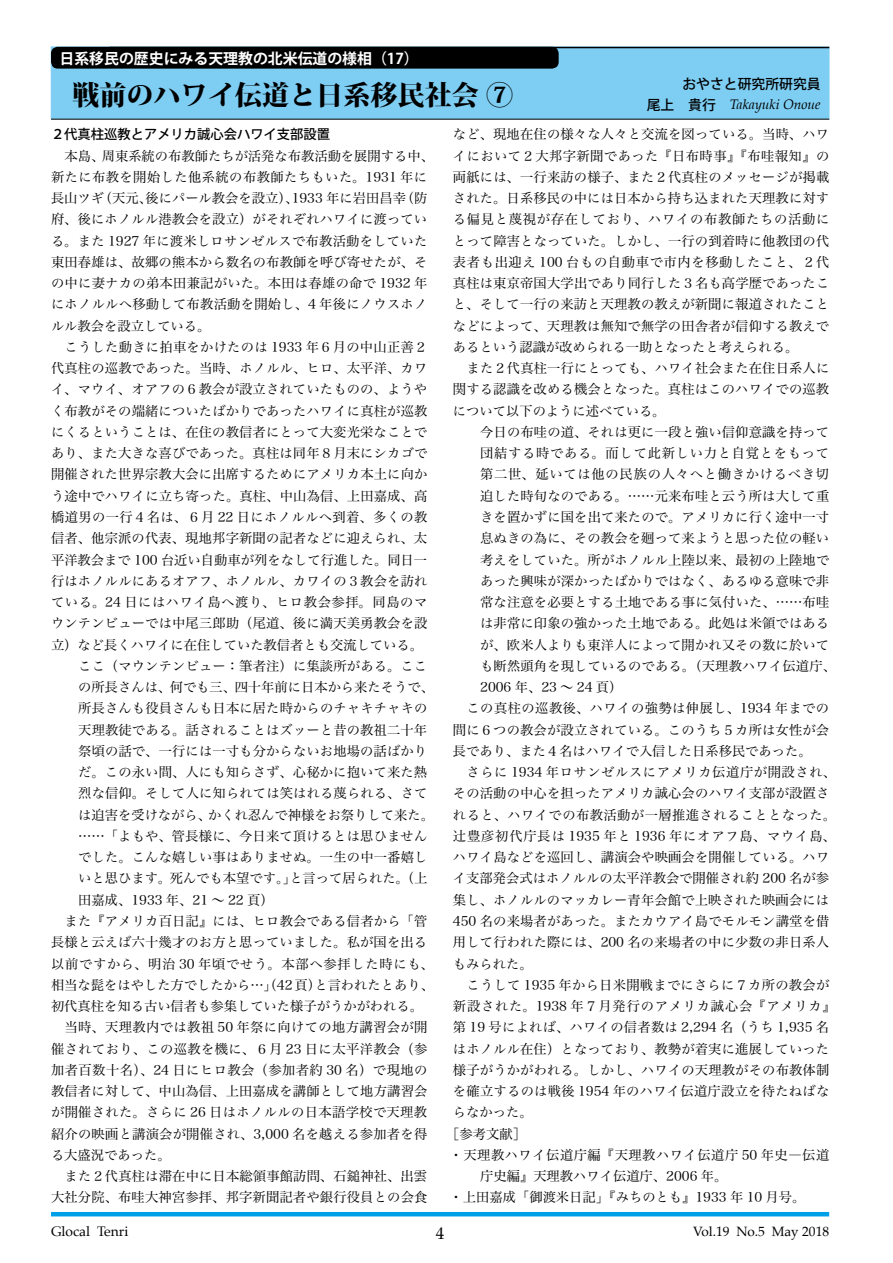
<style>
.page{position:relative;width:893px;height:1263px;background:#fff}
.page>*{position:absolute;margin:0;border:0;box-sizing:border-box;transform-origin:0 0}
.t1{font:800 27.15px "Koz Min Pro";color:#000}
.t2{font:16.95px "Palatino";color:#000}
.t3{font:700 14.85px "Koz Go Pro";color:#fff}
.t4{font:italic 13.8px "Palatino";color:#000}
.t5{font:13.8px "Palatino";color:#000}
.t6{font:500 13.8px "Koz Go Pro";color:#000}
.t7{font:13.5px "Palatino";color:#000}
.t8{font:13.35px/21.3px "Hira Min Pro W3";letter-spacing:.01em;color:#000;text-align:justify}
.t9{font:13.35px "Hira Min Pro W3";letter-spacing:.055em;color:#000}
.t10{font:13.35px "Hira Min Pro W3";letter-spacing:.035em;color:#000}
.t11{font:13.35px "Hira Min Pro W3";letter-spacing:.03em;color:#000}
.t12{font:13.35px "Hira Min Pro W3";letter-spacing:.04em;color:#000}
.t13{font:13.35px "Hira Min Pro W3";letter-spacing:.06em;color:#000}
.t14{font:13.35px "Hira Min Pro W3";letter-spacing:.045em;color:#000}
.t15{font:500 13.35px "Koz Go Pro";color:#000}
.s1{font-family:"Koz Go Pro";font-weight:500;font-style:normal}
</style>
<div class="page">
<hr style="left:51px;top:1212px;width:778px;height:4px;background:#00a0e9">
<div style="left:51px;top:47px;width:778px;height:72px;background:#7ecef4;border:1px solid #7ecef4"></div>
<hr style="left:51px;top:119px;width:778px;height:1px;background:#000">
<div style="left:51px;top:47px;width:508px;height:22px;background:#000;border-radius:7px"></div>
<hr style="left:109px;top:47px;width:720px;height:1px;background:#000">
<p class="t3" style="left:60px;top:49px;width:361px">日系移民の歴史にみる天理教の北米伝道の様相（17）</p>
<h1 class="t1" style="left:72px;top:74px;width:442px">戦前のハワイ伝道と日系移民社会 ⑦</h1>
<p class="t6" style="left:682px;top:75px;width:140px">おやさと研究所研究員</p>
<p class="t4" style="left:633px;top:93px;width:189px"><span class="s1">　尾上　貴行　</span>Takayuki Onoue</p>
<p class="t15" style="left:51px;top:126px;width:281px">２代真柱巡教とアメリカ誠心会ハワイ支部設置</p>
<p class="t8" style="left:51px;top:144px;width:384px;text-align:left;text-indent:14px">本島、周東系統の布教師たちが活発な布教活動を展開する中、新たに布教を開始した他系統の布教師たちもいた。1931 年に長山ツギ（天元、後にパール教会を設立）、1933 年に岩田昌幸（防府、後にホノルル港教会を設立）がそれぞれハワイに渡っている。また 1927 年に渡米しロサンゼルスで布教活動をしていた東田春雄は、故郷の熊本から数名の布教師を呼び寄せたが、その中に妻ナカの弟本田兼記がいた。本田は春雄の命で 1932 年にホノルルへ移動して布教活動を開始し、4 年後にノウスホノルル教会を設立している。</p>
<p class="t8" style="left:65px;top:335px;width:364px">こうした動きに拍車をかけたのは 1933 年６月の中山正善２</p>
<p class="t8" style="left:51px;top:356px;width:378px">代真柱の巡教であった。当時、ホノルル、ヒロ、太平洋、カワ</p>
<p class="t8" style="left:51px;top:378px;width:378px">イ、マウイ、オアフの６教会が設立されていたものの、ようや</p>
<p class="t8" style="left:51px;top:399px;width:378px">く布教がその端緒についたばかりであったハワイに真柱が巡教</p>
<p class="t8" style="left:51px;top:420px;width:378px">にくるということは、在住の教信者にとって大変光栄なことで</p>
<p class="t8" style="left:51px;top:441px;width:378px">あり、また大きな喜びであった。真柱は同年８月末にシカゴで</p>
<p class="t8" style="left:51px;top:463px;width:378px">開催された世界宗教大会に出席するためにアメリカ本土に向か</p>
<p class="t8" style="left:51px;top:484px;width:378px">う途中でハワイに立ち寄った。真柱、中山為信、上田嘉成、高</p>
<p class="t11" style="left:51px;top:506px;width:378px">橋道男の一行４名は、６月 22 日にホノルルへ到着、多くの教</p>
<p class="t8" style="left:51px;top:526px;width:378px">信者、他宗派の代表、現地邦字新聞の記者などに迎えられ、太</p>
<p class="t8" style="left:51px;top:548px;width:378px">平洋教会まで 100 台近い自動車が列をなして行進した。同日一</p>
<p class="t8" style="left:51px;top:569px;width:378px">行はホノルルにあるオアフ、ホノルル、カワイの３教会を訪れ</p>
<p class="t12" style="left:51px;top:591px;width:378px">ている。24 日にはハワイ島へ渡り、ヒロ教会参拝。同島のマ</p>
<p class="t8" style="left:51px;top:611px;width:378px">ウンテンビューでは中尾三郎助（尾道、後に満天美勇教会を設</p>
<p class="t8" style="left:51px;top:633px;width:374px">立）など長くハワイに在住していた教信者とも交流している。</p>
<p class="t8" style="left:78px;top:654px;width:350px">ここ（マウンテンビュー：筆者注）に集談所がある。ここ</p>
<p class="t8" style="left:78px;top:675px;width:357px">の所長さんは、何でも三、四十年前に日本から来たそうで、</p>
<p class="t8" style="left:78px;top:696px;width:351px">所長さんも役員さんも日本に居た時からのチャキチャキの</p>
<p class="t8" style="left:78px;top:718px;width:350px">天理教徒である。話されることはズッーと昔の教祖二十年</p>
<p class="t8" style="left:78px;top:739px;width:350px">祭頃の話で、一行には一寸も分からないお地場の話ばかり</p>
<p class="t8" style="left:78px;top:760px;width:350px">だ。この永い間、人にも知らさず、心秘かに抱いて来た熱</p>
<p class="t8" style="left:78px;top:781px;width:351px">烈な信仰。そして人に知られては笑はれる蔑られる、さて</p>
<p class="t8" style="left:78px;top:803px;width:357px">は迫害を受けながら、かくれ忍んで神様をお祭りして来た。</p>
<p class="t8" style="left:78px;top:824px;width:351px">……「よもや、管長様に、今日来て頂けるとは思ひません</p>
<p class="t8" style="left:78px;top:845px;width:351px">でした。こんな嬉しい事はありませぬ。一生の中一番嬉し</p>
<p class="t8" style="left:78px;top:866px;width:351px">いと思ひます。死んでも本望です。」と言って居られた。（上</p>
<p class="t8" style="left:78px;top:888px;width:197px">田嘉成、1933 年、21 ～ 22 頁）</p>
<p class="t8" style="left:65px;top:909px;width:364px">また『アメリカ百日記』には、ヒロ教会である信者から「管</p>
<p class="t8" style="left:51px;top:930px;width:378px">長様と云えば六十幾才のお方と思っていました。私が国を出る</p>
<p class="t9" style="left:51px;top:952px;width:384px">以前ですから、明治 30 年頃でせう。本部へ参拝した時にも、</p>
<p class="t8" style="left:51px;top:973px;width:384px">相当な髭をはやした方でしたから…」（42頁）と言われたとあり、</p>
<p class="t8" style="left:51px;top:994px;width:374px">初代真柱を知る古い信者も参集していた様子がうかがわれる。</p>
<p class="t11" style="left:65px;top:1016px;width:364px">当時、天理教内では教祖 50 年祭に向けての地方講習会が開</p>
<p class="t11" style="left:51px;top:1037px;width:378px">催されており、この巡教を機に、６月 23 日に太平洋教会（参</p>
<p class="t10" style="left:51px;top:1058px;width:378px">加者百数十名）、24 日にヒロ教会（参加者約 30 名）で現地の</p>
<p class="t8" style="left:51px;top:1079px;width:378px">教信者に対して、中山為信、上田嘉成を講師として地方講習会</p>
<p class="t8" style="left:51px;top:1100px;width:378px">が開催された。さらに 26 日はホノルルの日本語学校で天理教</p>
<p class="t8" style="left:51px;top:1122px;width:378px">紹介の映画と講演会が開催され、3,000 名を越える参加者を得</p>
<p class="t8" style="left:51px;top:1143px;width:121px">る大盛況であった。</p>
<p class="t8" style="left:65px;top:1164px;width:364px">また２代真柱は滞在中に日本総領事館訪問、石鎚神社、出雲</p>
<p class="t8" style="left:51px;top:1185px;width:378px">大社分院、布哇大神宮参拝、邦字新聞記者や銀行役員との会食</p>
<p class="t8" style="left:453px;top:122px;width:378px">など、現地在住の様々な人々と交流を図っている。当時、ハワイにおいて２大邦字新聞であった『日布時事』『布哇報知』の両紙には、一行来訪の様子、また２代真柱のメッセージが掲載された。日系移民の中には日本から持ち込まれた天理教に対する偏見と蔑視が存在しており、ハワイの布教師たちの活動にとって障害となっていた。しかし、一行の到着時に他教団の代表者も出迎え 100 台もの自動車で市内を移動したこと、２代真柱は東京帝国大学出であり同行した３名も高学歴であったこと、そして一行の来訪と天理教の教えが新聞に報道されたことなどによって、天理教は無知で無学の田舎者が信仰する教えであるという認識が改められる一助となったと考えられる。</p>
<p class="t8" style="left:453px;top:356px;width:378px;text-indent:14px">また２代真柱一行にとっても、ハワイ社会また在住日系人に関する認識を改める機会となった。真柱はこのハワイでの巡教について以下のように述べている。</p>
<p class="t8" style="left:480px;top:420px;width:350px">今日の布哇の道、それは更に一段と強い信仰意識を持って</p>
<p class="t9" style="left:480px;top:442px;width:350px">団結する時である。而して此新しい力と自覚とをもって</p>
<p class="t9" style="left:480px;top:463px;width:350px">第二世、延いては他の民族の人々へと働きかけるべき切</p>
<p class="t8" style="left:480px;top:484px;width:351px">迫した時旬なのである。……元来布哇と云う所は大して重</p>
<p class="t8" style="left:480px;top:505px;width:350px">きを置かずに国を出て来たので。アメリカに行く途中一寸</p>
<p class="t8" style="left:480px;top:526px;width:350px">息ぬきの為に、その教会を廻って来ようと思った位の軽い</p>
<p class="t8" style="left:480px;top:548px;width:351px">考えをしていた。所がホノルル上陸以来、最初の上陸地で</p>
<p class="t8" style="left:480px;top:569px;width:350px">あった興味が深かったばかりではなく、あるゆる意味で非</p>
<p class="t8" style="left:480px;top:590px;width:351px">常な注意を必要とする土地である事に気付いた、……布哇</p>
<p class="t8" style="left:480px;top:611px;width:350px">は非常に印象の強かった土地である。此処は米領ではある</p>
<p class="t8" style="left:480px;top:633px;width:350px">が、欧米人よりも東洋人によって開かれ又その数に於いて</p>
<p class="t8" style="left:480px;top:654px;width:357px">も断然頭角を現しているのである。（天理教ハワイ伝道庁、</p>
<p class="t8" style="left:480px;top:675px;width:144px">2006 年、23 ～ 24 頁）</p>
<p class="t10" style="left:467px;top:697px;width:364px">この真柱の巡教後、ハワイの強勢は伸展し、1934 年までの</p>
<p class="t8" style="left:453px;top:718px;width:378px">間に６つの教会が設立されている。このうち５カ所は女性が会</p>
<p class="t8" style="left:453px;top:739px;width:360px">長であり、また４名はハワイで入信した日系移民であった。</p>
<p class="t14" style="left:467px;top:761px;width:371px">さらに 1934 年ロサンゼルスにアメリカ伝道庁が開設され、</p>
<p class="t8" style="left:453px;top:781px;width:378px">その活動の中心を担ったアメリカ誠心会のハワイ支部が設置さ</p>
<p class="t10" style="left:453px;top:803px;width:385px">れると、ハワイでの布教活動が一層推進されることとなった。</p>
<p class="t13" style="left:453px;top:824px;width:384px">辻豊彦初代庁長は 1935 年と 1936 年にオアフ島、マウイ島、</p>
<p class="t8" style="left:453px;top:845px;width:378px">ハワイ島などを巡回し、講演会や映画会を開催している。ハワ</p>
<p class="t8" style="left:453px;top:866px;width:378px">イ支部発会式はホノルルの太平洋教会で開催され約 200 名が参</p>
<p class="t8" style="left:453px;top:888px;width:378px">集し、ホノルルのマッカレー青年会館で上映された映画会には</p>
<p class="t8" style="left:453px;top:909px;width:378px">450 名の来場者があった。またカウアイ島でモルモン講堂を借</p>
<p class="t8" style="left:453px;top:930px;width:378px">用して行われた際には、200 名の来場者の中に少数の非日系人</p>
<p class="t8" style="left:453px;top:952px;width:81px">もみられた。</p>
<p class="t8" style="left:467px;top:973px;width:364px">こうして 1935 年から日米開戦までにさらに７カ所の教会が</p>
<p class="t9" style="left:453px;top:995px;width:384px">新設された。1938 年７月発行のアメリカ誠心会『アメリカ』</p>
<p class="t8" style="left:453px;top:1015px;width:378px">第 19 号によれば、ハワイの信者数は 2,294 名（うち 1,935 名</p>
<p class="t8" style="left:453px;top:1037px;width:378px">はホノルル在住）となっており、教勢が着実に進展していった</p>
<p class="t8" style="left:453px;top:1058px;width:378px">様子がうかがわれる。しかし、ハワイの天理教がその布教体制</p>
<p class="t8" style="left:453px;top:1079px;width:378px">を確立するのは戦後 1954 年のハワイ伝道庁設立を待たねばな</p>
<p class="t8" style="left:453px;top:1100px;width:81px">らなかった。</p>
<p class="t8" style="left:446px;top:1122px;width:81px">［参考文献］</p>
<p class="t12" style="left:450px;top:1143px;width:381px">・天理教ハワイ伝道庁編『天理教ハワイ伝道庁 50 年史―伝道</p>
<p class="t8" style="left:480px;top:1164px;width:249px">庁史編』天理教ハワイ伝道庁、2006 年。</p>
<p class="t8" style="left:450px;top:1185px;width:357px">・上田嘉成「御渡米日記」『みちのとも』1933 年 10 月号。</p>
<p class="t5" style="left:51px;top:1220px;width:79px">Glocal Tenri</p>
<p class="t2" style="left:436px;top:1219px;width:10px">4</p>
<p class="t7" style="left:693px;top:1220px;width:138px">Vol.19 No.5 May 2018</p>
</div>
